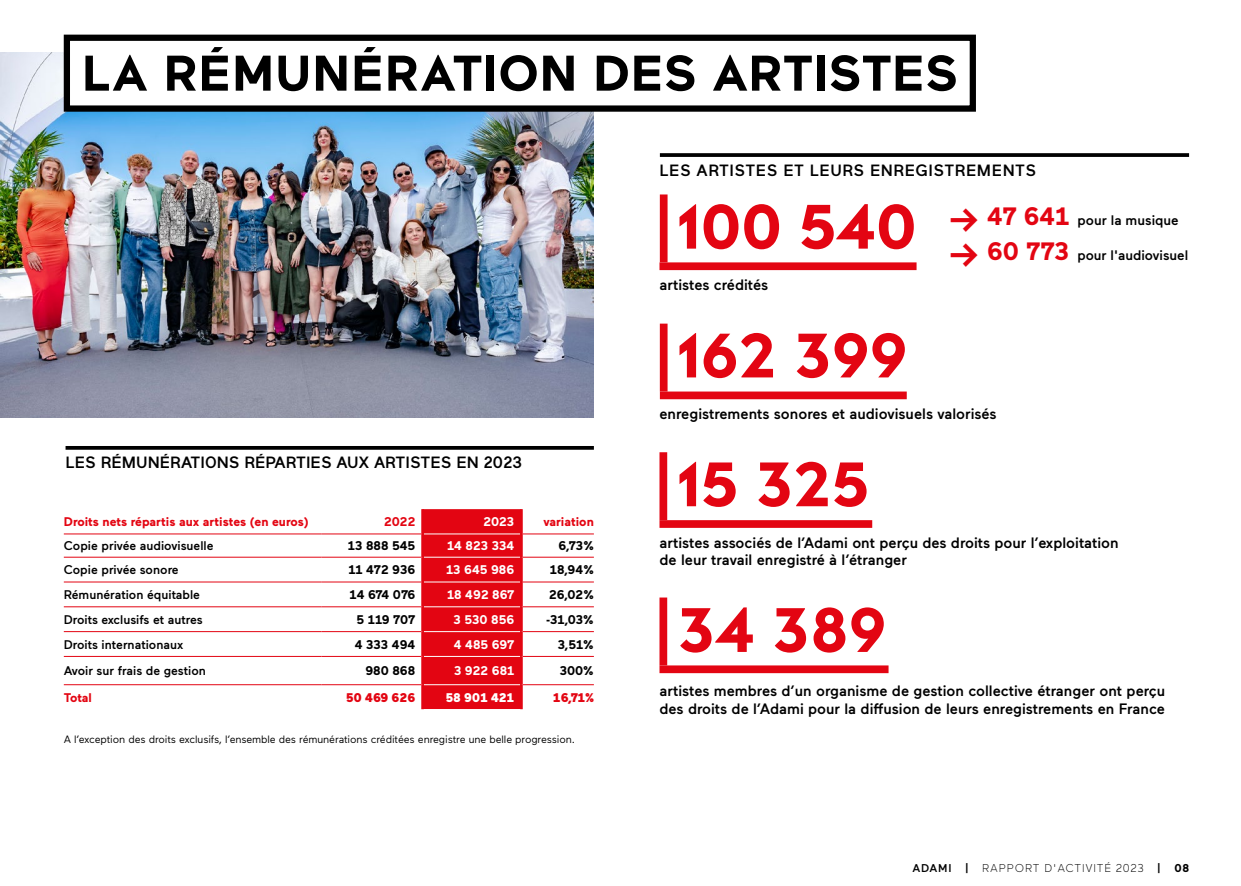
<style>
.page{position:relative;width:1241px;height:886px;background:#fff}
.page>*{position:absolute;margin:0;border:0;box-sizing:border-box;transform-origin:0 0}
.t1{font:700 62.5px "Maax";letter-spacing:-.01em;color:#e30512}
.t2{font:700 50px "Maax";letter-spacing:.015em;color:#000}
.t3{font:500 16.25px "Maax";color:#000}
.t4{font:500 16.25px "Maax";letter-spacing:.03em;color:#000}
.t5{font:500 15px/16.9px "Maax";color:#000}
.t6{font:500 13.75px "Maax";color:#000}
.t7{font:500 12.5px "Maax";color:#000}
.t8{font:700 12.5px "Maax";color:#000}
.t9{font:700 12.5px "Maax";color:#e30512}
.t10{font:700 12.5px "Maax";color:#fff}
.t11{font:900 12.5px "Maax";color:#e30512}
.t12{font:900 12.5px "Maax";color:#fff}
.t13{font:300 11.25px "Maax";letter-spacing:.07em;color:#000}
.t14{font:10.62px "Maax";letter-spacing:-.01em;color:#000}
.s1{font-size:37.5px;color:#e30512}
.s2{font-weight:700;font-size:25px;color:#e30512}
.s3{font-weight:500}
.s4{font-weight:700}
</style>
<div class="page">
<img style="left:0;top:53px;width:594px;height:365px">
<div style="left:423px;top:509px;width:97px;height:200px;background:#e30512"></div>
<hr style="left:423px;top:557px;width:97px;height:1px;background:#fff">
<hr style="left:423px;top:582px;width:97px;height:1px;background:#fff">
<hr style="left:423px;top:606px;width:97px;height:1px;background:#fff">
<hr style="left:423px;top:631px;width:97px;height:1px;background:#fff">
<hr style="left:423px;top:656px;width:97px;height:1px;background:#fff">
<hr style="left:423px;top:534px;width:97px;height:1px;background:#fff">
<hr style="left:423px;top:684px;width:97px;height:1px;background:#fff">
<hr style="left:421px;top:509px;width:2px;height:25px;background:#e30512">
<hr style="left:520px;top:509px;width:2px;height:25px;background:#e30512">
<hr style="left:64px;top:534px;width:257px;height:1px;background:#e30512">
<hr style="left:321px;top:534px;width:100px;height:1px;background:#e30512">
<hr style="left:421px;top:534px;width:2px;height:23px;background:#e30512">
<hr style="left:520px;top:534px;width:2px;height:23px;background:#e30512">
<hr style="left:522px;top:534px;width:72px;height:1px;background:#e30512">
<hr style="left:64px;top:557px;width:257px;height:1px;background:#e30512">
<hr style="left:321px;top:557px;width:100px;height:1px;background:#e30512">
<hr style="left:421px;top:557px;width:2px;height:25px;background:#e30512">
<hr style="left:520px;top:557px;width:2px;height:25px;background:#e30512">
<hr style="left:522px;top:557px;width:72px;height:1px;background:#e30512">
<hr style="left:64px;top:582px;width:257px;height:1px;background:#e30512">
<hr style="left:321px;top:582px;width:100px;height:1px;background:#e30512">
<hr style="left:421px;top:582px;width:2px;height:25px;background:#e30512">
<hr style="left:520px;top:582px;width:2px;height:25px;background:#e30512">
<hr style="left:522px;top:582px;width:72px;height:1px;background:#e30512">
<hr style="left:64px;top:606px;width:257px;height:1px;background:#e30512">
<hr style="left:321px;top:606px;width:100px;height:1px;background:#e30512">
<hr style="left:421px;top:607px;width:2px;height:25px;background:#e30512">
<hr style="left:520px;top:607px;width:2px;height:25px;background:#e30512">
<hr style="left:522px;top:606px;width:72px;height:1px;background:#e30512">
<hr style="left:64px;top:631px;width:257px;height:1px;background:#e30512">
<hr style="left:321px;top:631px;width:100px;height:1px;background:#e30512">
<hr style="left:421px;top:631px;width:2px;height:25px;background:#e30512">
<hr style="left:520px;top:631px;width:2px;height:25px;background:#e30512">
<hr style="left:522px;top:631px;width:72px;height:1px;background:#e30512">
<hr style="left:64px;top:656px;width:257px;height:1px;background:#e30512">
<hr style="left:321px;top:656px;width:100px;height:1px;background:#e30512">
<hr style="left:421px;top:656px;width:2px;height:29px;background:#e30512">
<hr style="left:520px;top:656px;width:2px;height:29px;background:#e30512">
<hr style="left:522px;top:656px;width:72px;height:1px;background:#e30512">
<hr style="left:64px;top:684px;width:257px;height:1px;background:#e30512">
<hr style="left:321px;top:684px;width:100px;height:1px;background:#e30512">
<hr style="left:421px;top:685px;width:2px;height:24px;background:#e30512">
<hr style="left:520px;top:685px;width:2px;height:24px;background:#e30512">
<hr style="left:522px;top:684px;width:72px;height:1px;background:#e30512">
<div style="left:67px;top:38px;width:905px;height:71px;background:#fff"></div>
<div style="left:64px;top:35px;width:911px;height:77px;border:6px solid #000"></div>
<svg style="left:66px;top:446px;width:528px;height:4px;background:#101010"></svg>
<svg style="left:659px;top:153px;width:529px;height:4px;background:#0f0f0f"></svg>
<div style="left:659px;top:194px;width:8px;height:68px;background:#e30512"></div>
<div style="left:659px;top:262px;width:257px;height:8px;background:#e30512"></div>
<div style="left:659px;top:452px;width:8px;height:68px;background:#e30512"></div>
<div style="left:659px;top:520px;width:213px;height:8px;background:#e30512"></div>
<div style="left:659px;top:324px;width:8px;height:67px;background:#e30512"></div>
<div style="left:659px;top:391px;width:247px;height:8px;background:#e30512"></div>
<div style="left:659px;top:597px;width:8px;height:68px;background:#e30512"></div>
<div style="left:659px;top:665px;width:229px;height:8px;background:#e30512"></div>
<h2 class="t2" style="left:82px;top:40px;width:877px">LA RÉMUNÉRATION DES ARTISTES</h2>
<p class="t3" style="left:66px;top:452px;width:458px">LES RÉMUNÉRATIONS RÉPARTIES AUX ARTISTES EN 2023</p>
<p class="t9" style="left:64px;top:514px;width:246px">Droits nets répartis aux artistes (en euros)</p>
<p class="t9" style="left:384px;top:514px;width:33px">2022</p>
<p class="t10" style="left:483px;top:514px;width:32px">2023</p>
<p class="t9" style="left:543px;top:514px;width:52px">variation</p>
<p class="t7" style="left:64px;top:538px;width:151px">Copie privée audiovisuelle</p>
<p class="t8" style="left:348px;top:538px;width:69px">13 888 545</p>
<p class="t10" style="left:447px;top:538px;width:69px">14 823 334</p>
<p class="t8" style="left:558px;top:538px;width:37px">6,73%</p>
<p class="t7" style="left:64px;top:562px;width:116px">Copie privée sonore</p>
<p class="t8" style="left:348px;top:562px;width:68px">11 472 936</p>
<p class="t10" style="left:446px;top:562px;width:70px">13 645 986</p>
<p class="t8" style="left:550px;top:562px;width:45px">18,94%</p>
<p class="t7" style="left:64px;top:587px;width:138px">Rémunération équitable</p>
<p class="t8" style="left:349px;top:586px;width:67px">14 674 076</p>
<p class="t10" style="left:447px;top:586px;width:69px">18 492 867</p>
<p class="t8" style="left:549px;top:586px;width:46px">26,02%</p>
<p class="t7" style="left:64px;top:611px;width:140px">Droits exclusifs et autres</p>
<p class="t8" style="left:356px;top:611px;width:60px">5 119 707</p>
<p class="t10" style="left:453px;top:611px;width:62px">3 530 856</p>
<p class="t8" style="left:546px;top:611px;width:49px">-31,03%</p>
<p class="t7" style="left:64px;top:636px;width:121px">Droits internationaux</p>
<p class="t8" style="left:354px;top:636px;width:62px">4 333 494</p>
<p class="t10" style="left:454px;top:636px;width:62px">4 485 697</p>
<p class="t8" style="left:557px;top:636px;width:37px">3,51%</p>
<p class="t7" style="left:64px;top:663px;width:144px">Avoir sur frais de gestion</p>
<p class="t8" style="left:365px;top:663px;width:51px">980 868</p>
<p class="t10" style="left:454px;top:663px;width:62px">3 922 681</p>
<p class="t8" style="left:559px;top:663px;width:36px">300%</p>
<p class="t9" style="left:64px;top:689px;width:30px">Total</p>
<p class="t11" style="left:346px;top:689px;width:71px">50 469 626</p>
<p class="t12" style="left:446px;top:689px;width:70px">58 901 421</p>
<p class="t11" style="left:553px;top:689px;width:42px">16,71%</p>
<p class="t14" style="left:64px;top:733px;width:512px">A l’exception des droits exclusifs, l’ensemble des rémunérations créditées enregistre une belle progression.</p>
<p class="t4" style="left:659px;top:159px;width:378px">LES ARTISTES ET LEURS ENREGISTREMENTS</p>
<h1 class="t1" style="left:677px;top:186px;width:241px">100 540</h1>
<p class="t5" style="left:659px;top:276px;width:110px">artistes crédités</p>
<p class="t6" style="left:948px;top:211px;width:231px"><span class="s1">→</span> <span class="s2">47 641</span> pour la musique</p>
<p class="t6" style="left:948px;top:246px;width:241px"><span class="s1">→</span> <span class="s2">60 773</span> pour l'audiovisuel</p>
<h1 class="t1" style="left:677px;top:314px;width:232px">162 399</h1>
<p class="t5" style="left:659px;top:405px;width:338px">enregistrements sonores et audiovisuels valorisés</p>
<h1 class="t1" style="left:677px;top:443px;width:194px">15 325</h1>
<p class="t5" style="left:659px;top:533px;width:460px">artistes associés de l’Adami ont perçu des droits pour l’exploitation de leur travail enregistré à l’étranger</p>
<h1 class="t1" style="left:677px;top:589px;width:211px">34 389</h1>
<p class="t5" style="left:659px;top:680px;width:507px;line-height:18.8px">artistes membres d’un organisme de gestion collective étranger ont perçu des droits de l’Adami pour la diffusion de leurs enregistrements en France</p>
<p class="t13" style="left:912px;top:861px;width:278px"><span class="s3">ADAMI |</span> RAPPORT D'ACTIVITÉ 2023 <span class="s3">|</span> <span class="s4">08</span></p>
</div>
